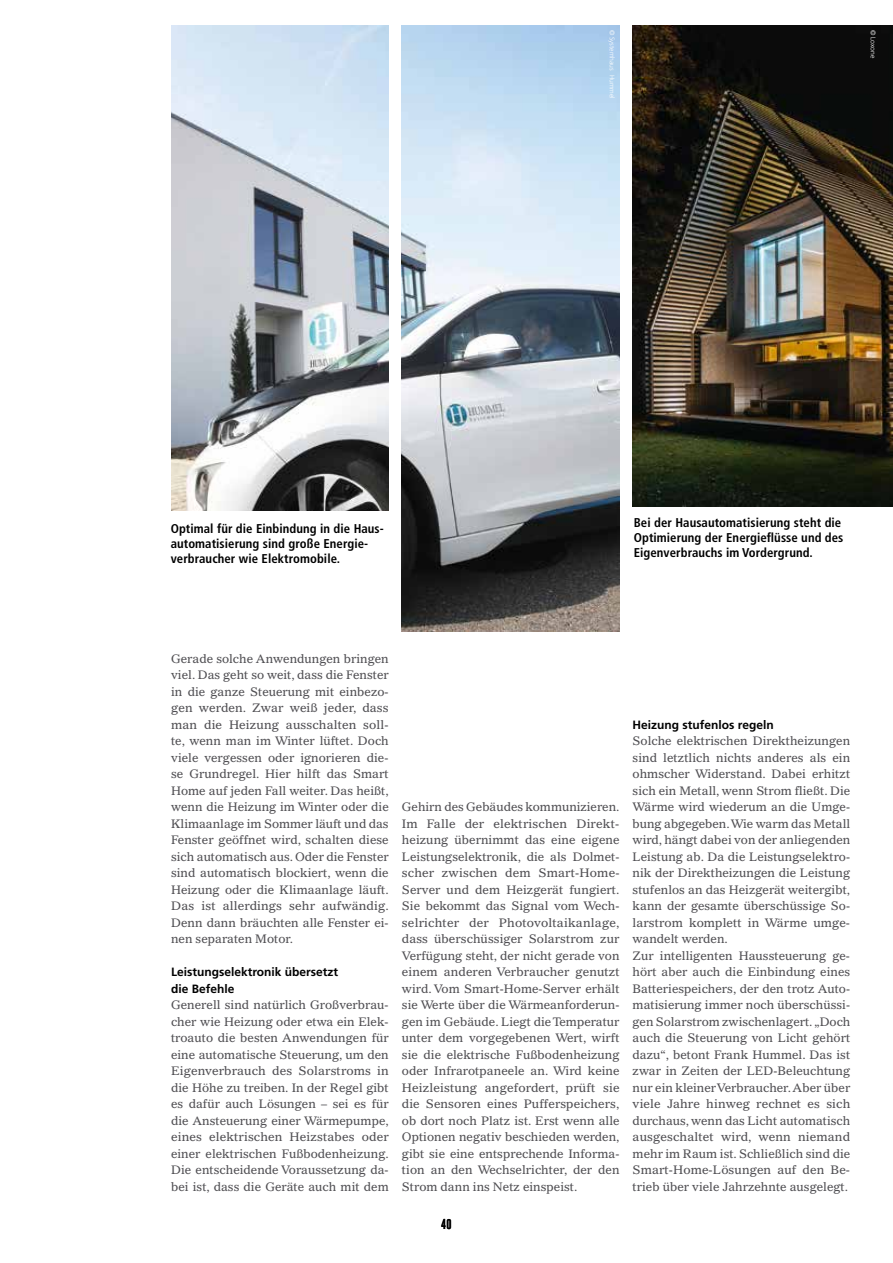
<style>
.page{position:relative;width:893px;height:1263px;background:#fff}
.page>*{position:absolute;margin:0;border:0;box-sizing:border-box;transform-origin:0 0}
.t1{font:15px "Alternate Gothic Com No 1";color:#000}
.t2{font:700 condensed 12.75px/15px "Frutiger LT Std";letter-spacing:.005em;color:#000}
.t3{font:12px/16.5px "Gazette LT Std";color:#504f53;text-align:justify}
.t4{font:700 12px/16.5px "Frutiger LT Pro";color:#000}
.t5{font:300 6.75px "Frutiger LT Std";color:#fff}
.t6{font:300 6.75px "Frutiger LT Pro";color:#fff}
.s1{font-family:"Frutiger LT Std"}
</style>
<div class="page">
<img style="left:633px;top:26px;width:260px;height:480px">
<img style="left:171px;top:26px;width:218px;height:484px">
<img style="left:402px;top:26px;width:218px;height:605px">
<p class="t5" style="left:616px;top:30px;width:71px;rotate:90deg">© Systemhaus Hummel</p>
<p class="t6" style="left:877px;top:30px;width:30px;rotate:90deg"><span class="s1">©</span> Loxone</p>
<p class="t2" style="left:171px;top:521px;width:215px">Optimal für die Einbindung in die Haus&shy;automatisierung sind große Energie&shy;verbraucher wie Elektromobile.</p>
<p class="t2" style="left:634px;top:515px;width:211px">Bei der Hausautomatisierung steht die<br>Optimierung der Energieflüsse und des<br>Eigenverbrauchs im Vordergrund.</p>
<p class="t3" style="left:171px;top:650px;width:219px">Gerade solche Anwendungen bringen viel. Das geht so weit, dass die Fenster in die ganze Steuerung mit einbezo&shy;gen werden. Zwar weiß jeder, dass man die Heizung ausschalten soll&shy;te, wenn man im Winter lüftet. Doch viele vergessen oder ignorieren die&shy;se Grundregel. Hier hilft das Smart Home auf jeden Fall weiter. Das heißt, wenn die Heizung im Winter oder die Klimaanlage im Sommer läuft und das Fenster geöffnet wird, schalten diese sich automatisch aus. Oder die Fenster sind automatisch blockiert, wenn die Heizung oder die Klimaanlage läuft.<br>Das ist allerdings sehr aufwändig.<br>Denn dann bräuchten alle Fenster ei&shy;nen separaten Motor.</p>
<p class="t4" style="left:171px;top:964px;width:169px">Leistungselektronik übersetzt die Befehle</p>
<p class="t3" style="left:171px;top:996px;width:219px">Generell sind natürlich Großverbrau&shy;cher wie Heizung oder etwa ein Elek&shy;troauto die besten Anwendungen für eine automatische Steuerung, um den Eigenverbrauch des Solarstroms in die Höhe zu treiben. In der Regel gibt es dafür auch Lösungen – sei es für die Ansteuerung einer Wärmepumpe, eines elektrischen Heizstabes oder einer elektrischen Fußbodenheizung.<br>Die entscheidende Voraussetzung da&shy;bei ist, dass die Geräte auch mit dem</p>
<p class="t3" style="left:402px;top:798px;width:219px">Gehirn des Gebäudes kommunizieren.<br>Im Falle der elektrischen Direkt&shy;heizung übernimmt das eine eigene Leistungselektronik, die als Dolmet&shy;scher zwischen dem Smart-Home-Server und dem Heizgerät fungiert.<br>Sie bekommt das Signal vom Wech&shy;selrichter der Photovoltaikanlage, dass überschüssiger Solarstrom zur Verfügung steht, der nicht gerade von einem anderen Verbraucher genutzt wird. Vom Smart-Home-Server erhält sie Werte über die Wärmeanforderun&shy;gen im Gebäude. Liegt die Temperatur unter dem vorgegebenen Wert, wirft sie die elektrische Fußbodenheizung oder Infrarotpaneele an. Wird keine Heizleistung angefordert, prüft sie die Sensoren eines Pufferspeichers, ob dort noch Platz ist. Erst wenn alle Optionen negativ beschieden werden, gibt sie eine entsprechende Informa&shy;tion an den Wechselrichter, der den Strom dann ins Netz einspeist.</p>
<p class="t1" style="left:441px;top:1216px;width:12px">40</p>
<p class="t4" style="left:633px;top:716px;width:143px">Heizung stufenlos regeln</p>
<p class="t3" style="left:633px;top:732px;width:219px;text-align:left">Solche elektrischen Direktheizungen sind letztlich nichts anderes als ein ohmscher Widerstand. Dabei erhitzt sich ein Metall, wenn Strom fließt. Die Wärme wird wiederum an die Umge&shy;bung abgegeben. Wie warm das Metall wird, hängt dabei von der anliegenden Leistung ab. Da die Leistungselektro&shy;nik der Direktheizungen die Leistung stufenlos an das Heizgerät weitergibt, kann der gesamte überschüssige So&shy;larstrom komplett in Wärme umge&shy;wandelt werden.<br>Zur intelligenten Haussteuerung ge&shy;hört aber auch die Einbindung eines Batteriespeichers, der den trotz Auto&shy;matisierung immer noch überschüssi&shy;gen Solarstrom zwischenlagert. „Doch auch die Steuerung von Licht gehört dazu“, betont Frank Hummel. Das ist zwar in Zeiten der LED-Beleuchtung nur ein kleiner Verbraucher. Aber über viele Jahre hinweg rechnet es sich durchaus, wenn das Licht automatisch ausgeschaltet wird, wenn niemand mehr im Raum ist. Schließlich sind die Smart-Home-Lösungen auf den Be&shy;trieb über viele Jahrzehnte ausgelegt.</p>
</div>
